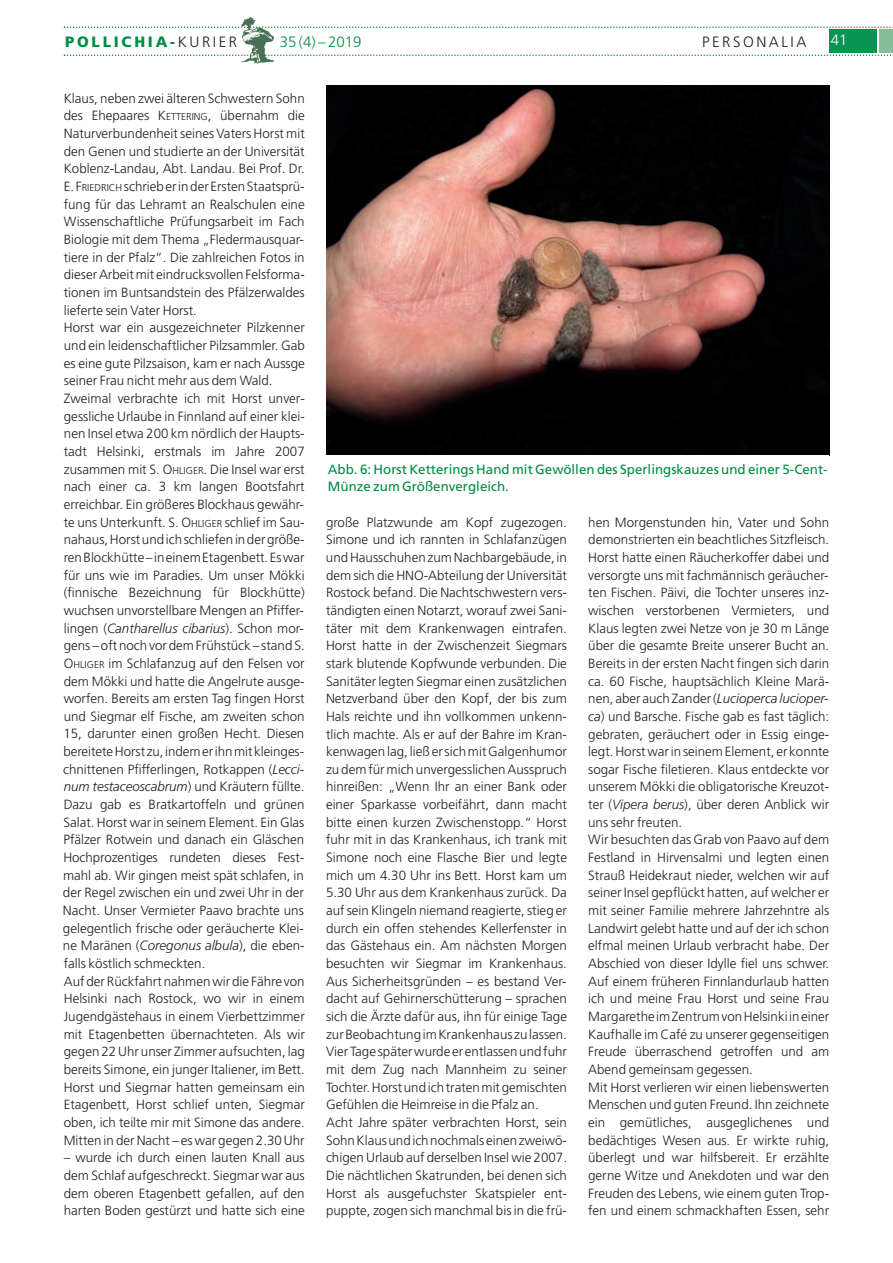
<style>
.page{position:relative;width:893px;height:1263px;background:#fff}
.page>*{position:absolute;margin:0;border:0;box-sizing:border-box;transform-origin:0 0}
.t1{font:900 15px "Frutiger";letter-spacing:.185em;color:#008c43}
.t2{font:300 15px "Frutiger";color:#008c43}
.t3{font:300 15px "Frutiger";letter-spacing:.165em;color:#231f20}
.t4{font:300 15px "Frutiger";color:#fff}
.t5{font:300 13.35px/17.7px "Frutiger CE";color:#231f20}
.t6{font:13.35px/17.7px "Frutiger";color:#008c43}
.s1{font-weight:300;color:#231f20}
.s2{font-family:"Frutiger"}
.s3{font-family:"Frutiger";font-size:10.05px}
.s4{font-style:italic}
</style>
<div class="page">
<svg style="left:64px;top:17px;width:829px;height:47px"></svg>
<img style="left:326px;top:85px;width:503px;height:370px">
<p class="t1" style="left:65px;top:33px;width:173px">POLLICHIA-<span class="s1">KURIER</span></p>
<p class="t2" style="left:280px;top:35px;width:83px">35 (4) – 2019</p>
<p class="t3" style="left:702px;top:35px;width:106px">PERSONALIA</p>
<p class="t4" style="left:831px;top:34px;width:18px">41</p>
<p class="t5" style="left:63px;top:90px;width:243px">Klaus, neben zwei älteren Schwestern Sohn des Ehepaares <span class="s2">K</span><span class="s3">ETTERING</span>, übernahm die Naturverbundenheit seines Vaters Horst mit den Genen und studierte an der Universität Koblenz-Landau, Abt. Landau. Bei Prof. Dr.<br>E. <span class="s2">F</span><span class="s3">RIEDRICH</span> schrieb er in der Ersten Staatsprü&shy;fung für das Lehramt an Realschulen eine Wissenschaftliche Prüfungsarbeit im Fach Biologie mit dem Thema <span class="s2">„</span>Fledermausquar&shy;tiere in der Pfalz“. Die zahlreichen Fotos in dieser Arbeit mit eindrucksvollen Felsforma&shy;tionen im Buntsandstein des Pfälzerwaldes lieferte sein Vater Horst.<br>Horst war ein ausgezeichneter Pilzkenner und ein leidenschaftlicher Pilzsammler. Gab es eine gute Pilzsaison, kam er nach Aussge seiner Frau nicht mehr aus dem Wald.<br>Zweimal verbrachte ich mit Horst unver&shy;gessliche Urlaube in Finnland auf einer klei&shy;nen Insel etwa 200 km nördlich der Haupts&shy;tadt Helsinki, erstmals im Jahre 2007 zusammen mit S. <span class="s2">O</span><span class="s3">HLIGER</span>. Die Insel war erst nach einer ca. 3 km langen Bootsfahrt erreichbar. Ein größeres Blockhaus gewähr&shy;te uns Unterkunft. S. <span class="s2">O</span><span class="s3">HLIGER</span> schlief im Sau&shy;nahaus, Horst und ich schliefen in der größe&shy;ren Blockhütte – in einem Etagenbett. Es war für uns wie im Paradies. Um unser Mökki (finnische Bezeichnung für Blockhütte) wuchsen unvorstellbare Mengen an Pfiffer&shy;lingen (<span class="s4">Cantharellus cibarius</span>). Schon mor&shy;gens – oft noch vor dem Frühstück – stand S.<br><span class="s2">O</span><span class="s3">HLIGER</span> im Schlafanzug auf den Felsen vor dem Mökki und hatte die Angelrute ausge&shy;worfen. Bereits am ersten Tag fingen Horst und Siegmar elf Fische, am zweiten schon 15, darunter einen großen Hecht. Diesen bereitete Horst zu, indem er ihn mit kleinges&shy;chnittenen Pfifferlingen, Rotkappen (<span class="s4">Lecci&shy;num testaceoscabrum</span>) und Kräutern füllte.<br>Dazu gab es Bratkartoffeln und grünen Salat. Horst war in seinem Element. Ein Glas Pfälzer Rotwein und danach ein Gläschen Hochprozentiges rundeten dieses Fest&shy;mahl ab. Wir gingen meist spät schlafen, in der Regel zwischen ein und zwei Uhr in der Nacht. Unser Vermieter Paavo brachte uns gelegentlich frische oder geräucherte Klei&shy;ne Maränen (<span class="s4">Coregonus albula</span>), die eben&shy;falls köstlich schmeckten.<br>Auf der Rückfahrt nahmen wir die Fähre von Helsinki nach Rostock, wo wir in einem Jugendgästehaus in einem Vierbettzimmer mit Etagenbetten übernachteten. Als wir gegen 22 Uhr un ser Zimmer aufsuchten, lag bereits Simone, ein junger Italiener, im Bett.<br>Horst und Siegmar hatten gemeinsam ein Etagenbett, Horst schlief unten, Siegmar oben, ich teilte mir mit Simone das andere.<br>Mitten in der Nacht – es war gegen 2.30 Uhr</p>
<p class="t5" style="left:64px;top:1149px;width:242px;text-align:justify">– wurde ich durch einen lauten Knall aus dem Schlaf aufgeschreckt. Siegmar war aus dem oberen Etagenbett gefallen, auf den harten Boden gestürzt und hatte sich eine</p>
<p class="t6" style="left:328px;top:460px;width:501px">Abb. 6: Horst Ketterings Hand mit Gewöllen des Sperlingskauzes und einer 5-Cent-<br>Münze zum Größenvergleich.</p>
<p class="t5" style="left:326px;top:513px;width:243px">große Platzwunde am Kopf zugezogen.<br>Simone und ich rannten in Schlafanzügen und Hausschuhen zum Nachbargebäude, in dem sich die HNO-Abteilung der Universität Rostock befand. Die Nachtschwestern vers&shy;tändigten einen Notarzt, worauf zwei Sani&shy;täter mit dem Krankenwagen eintrafen.<br>Horst hatte in der Zwischenzeit Siegmars stark blutende Kopfwunde verbunden. Die Sanitäter legten Siegmar einen zusätzlichen Netzverband über den Kopf, der bis zum Hals reichte und ihn vollkommen unkenn&shy;tlich machte. Als er auf der Bahre im Kran&shy;kenwagen lag, ließ er sich mit Galgenhumor zu dem für mich unvergesslichen Ausspruch hinreißen: <span class="s2">„</span>Wenn Ihr an einer Bank oder einer Sparkasse vorbeifährt, dann macht bitte einen kurzen Zwischenstopp.“ Horst fuhr mit in das Krankenhaus, ich trank mit Simone noch eine Flasche Bier und legte mich um 4.30 Uhr ins Bett. Horst kam um 5.30 Uhr aus dem Krankenhaus zurück. Da auf sein Klingeln niemand reagierte, stieg er durch ein offen stehendes Kellerfenster in das Gästehaus ein. Am nächsten Morgen besuchten wir Siegmar im Kranken haus.<br>Aus Sicherheitsgründen – es bestand Ver&shy;dacht auf Gehirnerschütterung – sprachen sich die Ärzte dafür aus, ihn für einige Tage zur Beobachtung im Krankenhaus zu lassen.<br>Vier Tage später wurde er entlassen und fuhr mit dem Zug nach Mannheim zu seiner Tochter. Horst und ich traten mit gemischten Gefühlen die Heimreise in die Pfalz an.<br>Acht Jahre später verbrachten Horst, sein Sohn Klaus und ich nochmals einen zweiwö&shy;chigen Urlaub auf derselben Insel wie 2007.<br>Die nächtlichen Skatrunden, bei denen sich Horst als ausgefuchster Skatspieler ent&shy;puppte, zogen sich manchmal bis in die frü-</p>
<p class="t5" style="left:588px;top:513px;width:243px">hen Morgenstunden hin, Vater und Sohn demonstrierten ein beachtliches Sitzfleisch.<br>Horst hatte einen Räucherkoffer dabei und versorgte uns mit fachmännisch geräucher&shy;ten Fischen. Päivi, die Tochter unseres inz&shy;wischen verstorbenen Vermieters, und Klaus legten zwei Netze von je 30 m Länge über die ge samte Breite unserer Bucht an.<br>Bereits in der ersten Nacht fingen sich darin ca. 60 Fische, hauptsächlich Kleine Marä&shy;nen, aber auch Zander (<span class="s4">Lucioperca lucioper&shy;ca</span>) und Barsche. Fische gab es fast täglich: gebraten, geräuchert oder in Essig einge&shy;legt. Horst war in seinem Element, er konnte sogar Fische filetieren. Klaus entdeckte vor unserem Mökki die obligatorische Kreuzot&shy;ter (<span class="s4">Vipera berus</span>), über deren Anblick wir uns sehr freuten.<br>Wir besuchten das Grab von Paavo auf dem Festland in Hirvensalmi und legten einen Strauß Heidekraut nieder, welchen wir auf seiner Insel gepflückt hatten, auf welcher er mit seiner Familie mehrere Jahrzehntre als Landwirt gelebt hatte und auf der ich schon elfmal meinen Urlaub verbracht habe. Der Abschied von dieser Idylle fiel uns schwer.<br>Auf einem früheren Finnlandurlaub hatten ich und meine Frau Horst und seine Frau Margarethe im Zentrum von Helsinki in einer Kaufhalle im Café zu unserer gegenseitigen Freude überraschend getroffen und am Abend gemeinsam gegessen.<br>Mit Horst verlieren wir einen liebenswerten Menschen und guten Freund. Ihn zeichnete ein gemütliches, ausgeglichenes und bedächtiges Wesen aus. Er wirkte ruhig, überlegt und war hilfsbereit. Er erzählte gerne Witze und Anekdoten und war den Freuden des Lebens, wie einem guten Trop&shy;fen und einem schmackhaften Essen, sehr</p>
</div>
